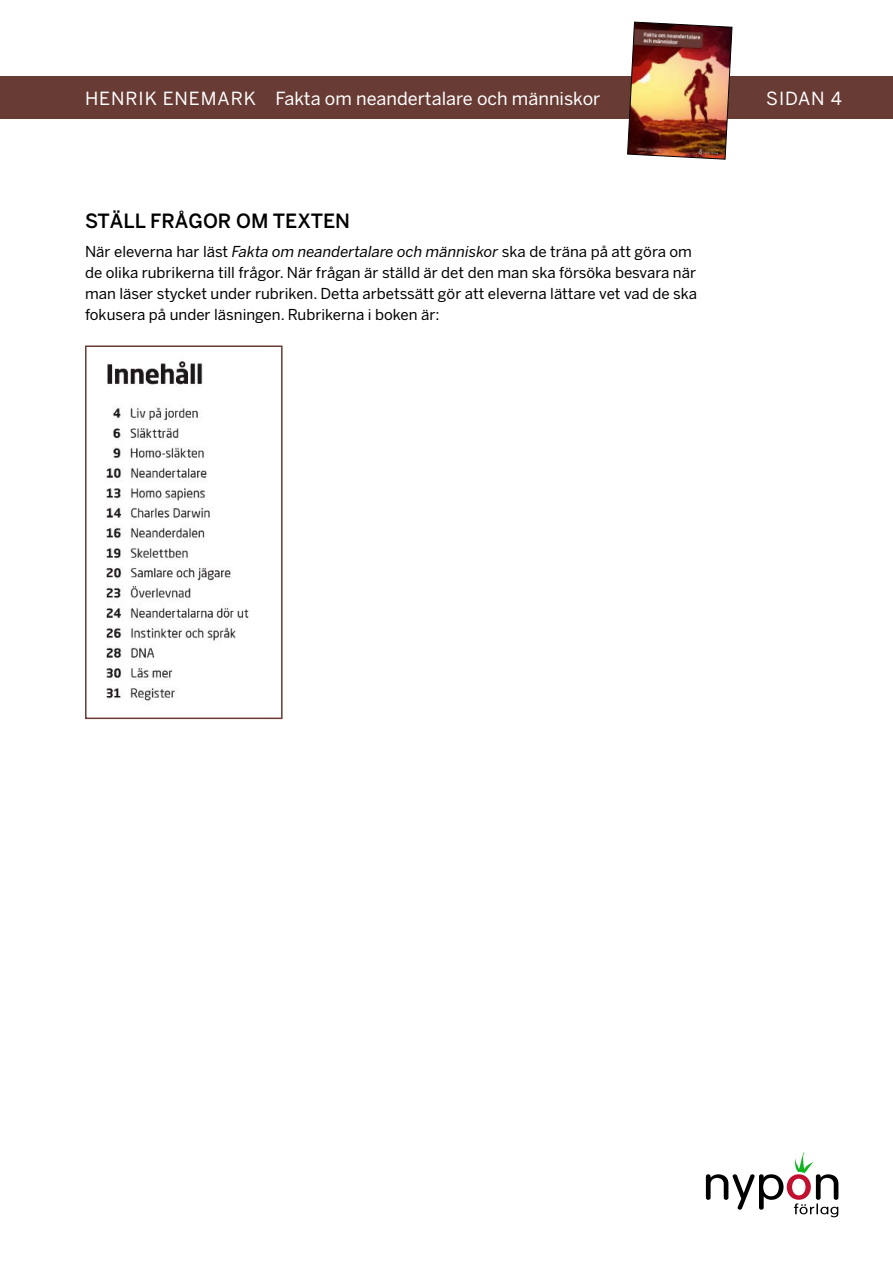
<style>
.page{position:relative;width:893px;height:1263px;background:#fff}
.page>*{position:absolute;margin:0;border:0;box-sizing:border-box;transform-origin:0 0}
.t1{font:500 19.5px "Benton Sans";color:#000}
.t2{font:18px "Benton Sans";color:#fff}
.t3{font:15px/21px "Benton Sans";color:#000}
.s1{font-style:italic}
</style>
<div class="page">
<div style="left:0;top:77px;width:893px;height:42px;background:#683b34"></div>
<img style="left:627px;top:21px;width:106px;height:139px">
<svg style="left:706px;top:1152px;width:132px;height:65px"></svg>
<img style="left:106px;top:361px;width:144px;height:340px">
<div style="left:85px;top:345px;width:198px;height:374px;border:2px solid #683b34"></div>
<p class="t2" style="left:85px;top:88px;width:517px">HENRIK ENEMARK Fakta om neandertalare och människor</p>
<p class="t2" style="left:766px;top:88px;width:77px">SIDAN 4</p>
<h1 class="t1" style="left:85px;top:210px;width:267px">STÄLL FRÅGOR OM TEXTEN</h1>
<p class="t3" style="left:85px;top:242px;width:613px">När eleverna har läst <span class="s1">Fakta om neandertalare och människor</span> ska de träna på att göra om de olika rubrikerna till frågor. När frågan är ställd är det den man ska försöka besvara när man läser stycket under rubriken. Detta arbetssätt gör att eleverna lättare vet vad de ska fokusera på under läsningen. Rubrikerna i boken är:</p>
</div>
